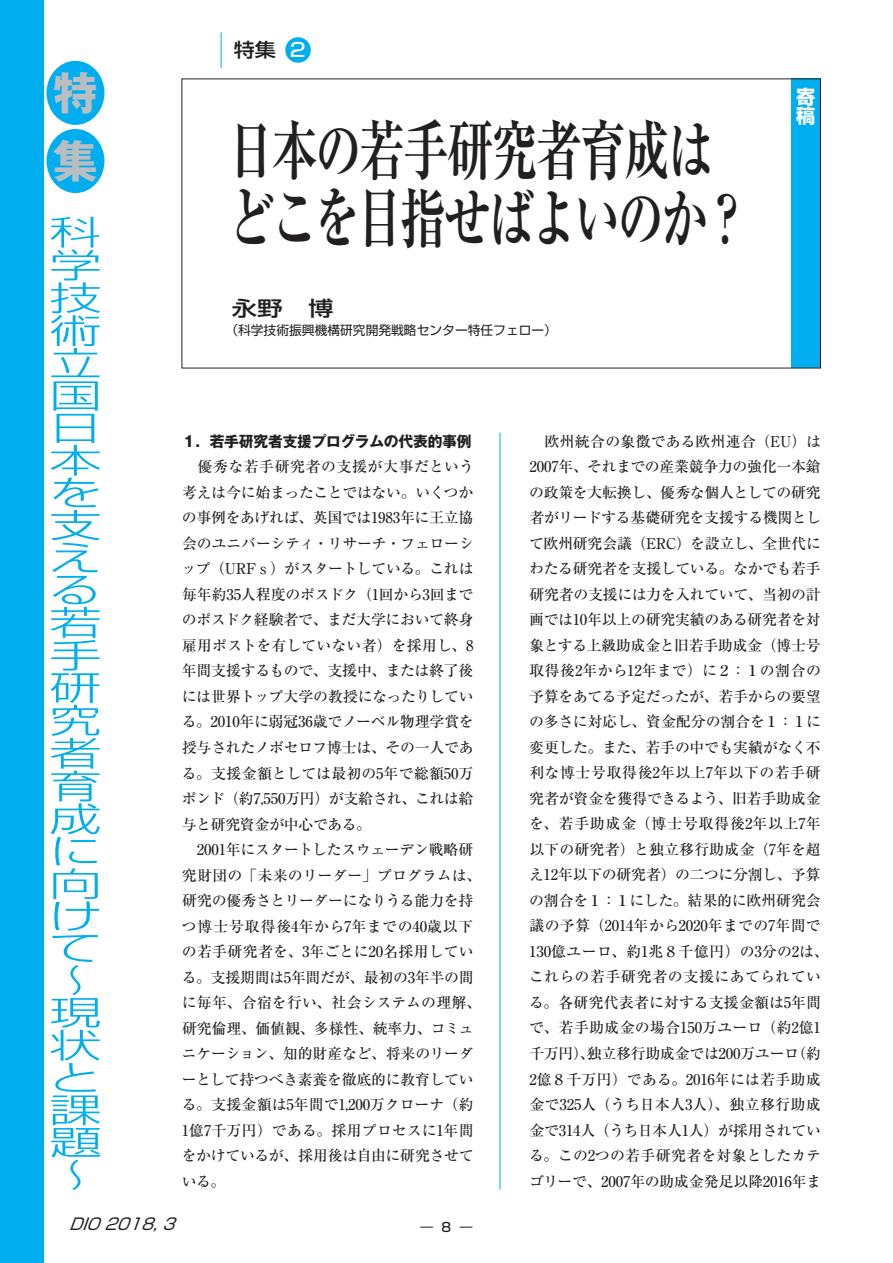
<style>
.page{position:relative;width:893px;height:1263px;background:#fff}
.page>*{position:absolute;margin:0;border:0;box-sizing:border-box;transform-origin:0 0}
.t1{font:700 65.85px/67.9px "Ryumin Pro";letter-spacing:-.055em;color:#231f20;scale:.7 1}
.t2{font:700 44.85px/68.1px "Gothic MB101 Pro";color:#bcbdc0}
.t3{font:300 33.6px/32.5px "Shin Go Pro";color:#00aeef;scale:1.57 1}
.t4{font:500 20.4px "Shin Go Pro";color:#231f20;scale:1.25 1}
.t5{font:500 19.2px "Shin Go Pro";color:#231f20;scale:1.1 1}
.t6{font:700 19.2px/19.2px "Shin Go Pro";color:#fff}
.t7{font:italic 15.9px "Shin Go Pro";color:#231f20}
.t8{font:500 14.85px/25.5px "Ryumin Pro";letter-spacing:-.01em;color:#231f20}
.t9{font:700 14.85px "Gothic MB101 Pro";letter-spacing:-.01em;color:#231f20}
.t10{font:12.75px "Shin Go Pro";color:#231f20}
.t11{font:500 12.75px "Shin Go Pro";color:#231f20}
.s1{color:#fff}
</style>
<div class="page">
<div style="left:791px;top:79px;width:30px;height:289px;background:#00aeef"></div>
<div style="left:0;top:0;width:44px;height:1263px;background:#00aeef"></div>
<div style="left:46px;top:61px;width:58px;height:64px;background:#00aeef;border-radius:50%"></div>
<div style="left:46px;top:129px;width:58px;height:64px;background:#00aeef;border-radius:50%"></div>
<div style="left:285px;top:37px;width:26px;height:26px;background:#00aeef;border-radius:50%"></div>
<hr style="left:221px;top:32px;width:1px;height:36px;background:#00aeef">
<hr style="left:500px;top:433px;width:1px;height:756px;background:#00aeef">
<h2 class="t2" style="left:53px;top:53px;width:46px">特集</h2>
<h3 class="t3" style="left:49px;top:212px;width:34px">科学技術立国日本を支える若手研究者育成に向けて〜現状と課題〜</h3>
<p class="t5" style="left:234px;top:34px;width:67px">特集 <span class="s1">2</span></p>
<h1 class="t1" style="left:228px;top:112px;width:747px">日本の若手研究者育成はどこを目指せばよいのか？</h1>
<h3 class="t4" style="left:232px;top:291px;width:83px">永野　博</h3>
<p class="t10" style="left:225px;top:320px;width:333px">（科学技術振興機構研究開発戦略センター特任フェロー）</p>
<p class="t6" style="left:796px;top:85px;width:20px">寄稿</p>
<p class="t9" style="left:181px;top:429px;width:292px">１．若手研究者支援プログラムの代表的事例</p>
<p class="t8" style="left:182px;top:453px;width:301px">　優秀な若手研究者の支援が大事だという考えは今に始まったことではない。いくつかの事例をあげれば、英国では1983年に王立協会のユニバーシティ・リサーチ・フェローシップ（URFｓ）がスタートしている。これは毎年約35人程度のポスドク（1回から3回までのポスドク経験者で、まだ大学において終身雇用ポストを有していない者）を採用し、8年間支援するもので、支援中、または終了後には世界トップ大学の教授になったりしている。2010年に弱冠36歳でノーベル物理学賞を授与されたノボセロフ博士は、その一人である。支援金額としては最初の5年で総額50万ポンド（約7,550万円）が支給され、これは給与と研究資金が中心である。<br>　2001年にスタートしたスウェーデン戦略研究財団の「未来のリーダー」プログラムは、研究の優秀さとリーダーになりうる能力を持つ博士号取得後4年から7年までの40歳以下の若手研究者を、3年ごとに20名採用している。支援期間は5年間だが、最初の3年半の間に毎年、合宿を行い、社会システムの理解、研究倫理、価値観、多様性、統率力、コミュニケーション、知的財産など、将来のリーダーとして持つべき素養を徹底的に教育している。支援金額は5年間で1,200万クローナ（約<br>1億7千万円）である。採用プロセスに1年間をかけているが、採用後は自由に研究させている。</p>
<p class="t8" style="left:529px;top:427px;width:301px">　欧州統合の象徴である欧州連合（EU）は<br>2007年、それまでの産業競争力の強化一本鎗の政策を大転換し、優秀な個人としての研究者がリードする基礎研究を支援する機関として欧州研究会議（ERC）を設立し、全世代にわたる研究者を支援している。なかでも若手研究者の支援には力を入れていて、当初の計画では10年以上の研究実績のある研究者を対象とする上級助成金と旧若手助成金（博士号取得後2年から12年まで）に２：１の割合の予算をあてる予定だったが、若手からの要望の多さに対応し、資金配分の割合を１：１に変更した。また、若手の中でも実績がなく不利な博士号取得後2年以上7年以下の若手研究者が資金を獲得できるよう、旧若手助成金を、若手助成金（博士号取得後2年以上7年以下の研究者）と独立移行助成金（7年を超え12年以下の研究者）の二つに分割し、予算の割合を１：１にした。結果的に欧州研究会議の予算（2014年から2020年までの7年間で<br>130億ユーロ、約1兆８千億円）の3分の2は、これらの若手研究者の支援にあてられている。各研究代表者に対する支援金額は5年間で、若手助成金の場合150万ユーロ（約2億1千万円）、独立移行助成金では200万ユーロ（約<br>2億８千万円）である。2016年には若手助成金で325人（うち日本人3人）、独立移行助成金で314人（うち日本人1人）が採用されている。この2つの若手研究者を対象としたカテゴリーで、2007年の助成金発足以降2016年ま</p>
<p class="t7" style="left:69px;top:1210px;width:115px">DIO2018,3</p>
<p class="t11" style="left:420px;top:1216px;width:54px">― 8 ―</p>
</div>
